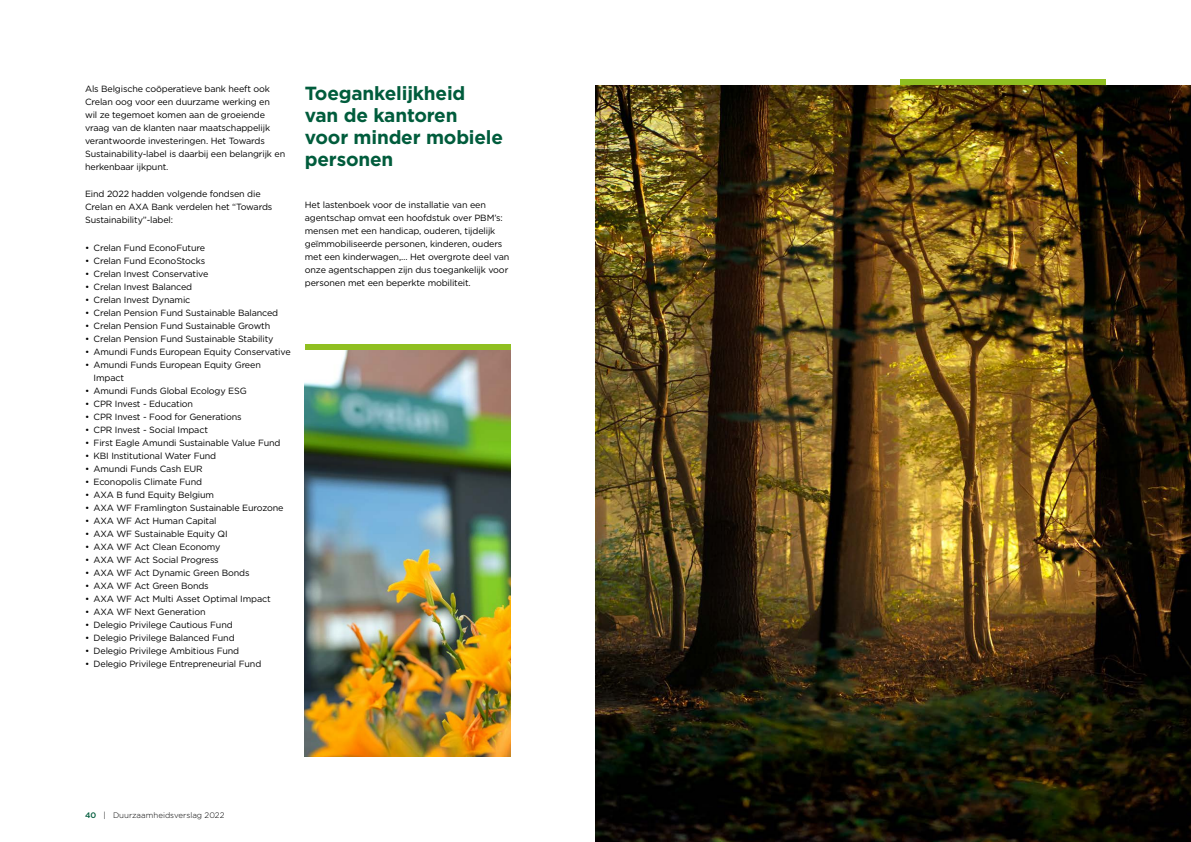
<style>
.page{position:relative;width:1191px;height:842px;background:#fff}
.page>*{position:absolute;margin:0;border:0;box-sizing:border-box;transform-origin:0 0}
.t1{font:700 19px/22px "Gotham";letter-spacing:-.01em;color:#005c3c}
.t2{font:9px/13px "Gotham";letter-spacing:-.015em;color:#000}
.t3{font:300 8px "Gotham";color:#000}
.s1{font-weight:500;color:#005c3c}
</style>
<div class="page">
<img style="left:305px;top:350px;width:205px;height:406px">
<div style="left:305px;top:344px;width:205px;height:6px;background:#90bf21"></div>
<div style="left:900px;top:79px;width:206px;height:6px;background:#90bf21"></div>
<img style="left:595px;top:85px;width:596px;height:757px">
<p class="t2" style="left:85px;top:82px;width:202px">Als Belgische coöperatieve bank heeft ook Crelan oog voor een duurzame werking en<br>wil ze tegemoet komen aan de groeiende vraag van de klanten naar maatschappelijk verantwoorde investeringen. Het Towards Sustainability-label is daarbij een belangrijk en herkenbaar ijkpunt.</p>
<p class="t2" style="left:85px;top:188px;width:189px">Eind 2022 hadden volgende fondsen die<br>Crelan en AXA Bank verdelen het “Towards<br>Sustainability”-label:</p>
<p class="t2" style="left:85px;top:241px;width:121px">• Crelan Fund EconoFuture</p>
<p class="t2" style="left:85px;top:254px;width:122px">• Crelan Fund EconoStocks</p>
<p class="t2" style="left:85px;top:267px;width:125px">• Crelan Invest Conservative</p>
<p class="t2" style="left:85px;top:280px;width:109px">• Crelan Invest Balanced</p>
<p class="t2" style="left:85px;top:293px;width:107px">• Crelan Invest Dynamic</p>
<p class="t2" style="left:85px;top:306px;width:195px">• Crelan Pension Fund Sustainable Balanced</p>
<p class="t2" style="left:85px;top:319px;width:187px">• Crelan Pension Fund Sustainable Growth</p>
<p class="t2" style="left:85px;top:332px;width:190px">• Crelan Pension Fund Sustainable Stability</p>
<p class="t2" style="left:85px;top:345px;width:207px">• Amundi Funds European Equity Conservative</p>
<p class="t2" style="left:94px;top:358px;width:169px;text-indent:-9px">• Amundi Funds European Equity Green<br>Impact</p>
<p class="t2" style="left:85px;top:384px;width:163px">• Amundi Funds Global Ecology ESG</p>
<p class="t2" style="left:85px;top:397px;width:110px">• CPR Invest - Education</p>
<p class="t2" style="left:85px;top:410px;width:158px">• CPR Invest - Food for Generations</p>
<p class="t2" style="left:85px;top:423px;width:124px">• CPR Invest - Social Impact</p>
<p class="t2" style="left:85px;top:436px;width:197px">• First Eagle Amundi Sustainable Value Fund</p>
<p class="t2" style="left:85px;top:449px;width:133px">• KBI Institutional Water Fund</p>
<p class="t2" style="left:85px;top:462px;width:119px">• Amundi Funds Cash EUR</p>
<p class="t2" style="left:85px;top:475px;width:118px">• Econopolis Climate Fund</p>
<p class="t2" style="left:85px;top:488px;width:131px">• AXA B fund Equity Belgium</p>
<p class="t2" style="left:85px;top:501px;width:200px">• AXA WF Framlington Sustainable Eurozone</p>
<p class="t2" style="left:85px;top:514px;width:133px">• AXA WF Act Human Capital</p>
<p class="t2" style="left:85px;top:527px;width:144px">• AXA WF Sustainable Equity QI</p>
<p class="t2" style="left:85px;top:540px;width:137px">• AXA WF Act Clean Economy</p>
<p class="t2" style="left:85px;top:553px;width:135px">• AXA WF Act Social Progress</p>
<p class="t2" style="left:85px;top:566px;width:166px">• AXA WF Act Dynamic Green Bonds</p>
<p class="t2" style="left:85px;top:579px;width:125px">• AXA WF Act Green Bonds</p>
<p class="t2" style="left:85px;top:592px;width:187px">• AXA WF Act Multi Asset Optimal Impact</p>
<p class="t2" style="left:85px;top:605px;width:122px">• AXA WF Next Generation</p>
<p class="t2" style="left:85px;top:618px;width:149px">• Delegio Privilege Cautious Fund</p>
<p class="t2" style="left:85px;top:631px;width:151px">• Delegio Privilege Balanced Fund</p>
<p class="t2" style="left:85px;top:644px;width:156px">• Delegio Privilege Ambitious Fund</p>
<p class="t2" style="left:85px;top:657px;width:178px">• Delegio Privilege Entrepreneurial Fund</p>
<h1 class="t1" style="left:305px;top:82px;width:200px">Toegankelijkheid van de kantoren voor minder mobiele personen</h1>
<p class="t2" style="left:305px;top:198px;width:206px">Het lastenboek voor de installatie van een agentschap omvat een hoofdstuk over PBM’s: mensen met een handicap, ouderen, tijdelijk geïmmobiliseerde personen, kinderen, ouders met een kinderwagen,… Het overgrote deel van onze agentschappen zijn dus toegankelijk voor personen met een beperkte mobiliteit.</p>
<p class="t3" style="left:85px;top:810px;width:141px"><span class="s1">40</span> | Duurzaamheidsverslag 2022</p>
</div>
